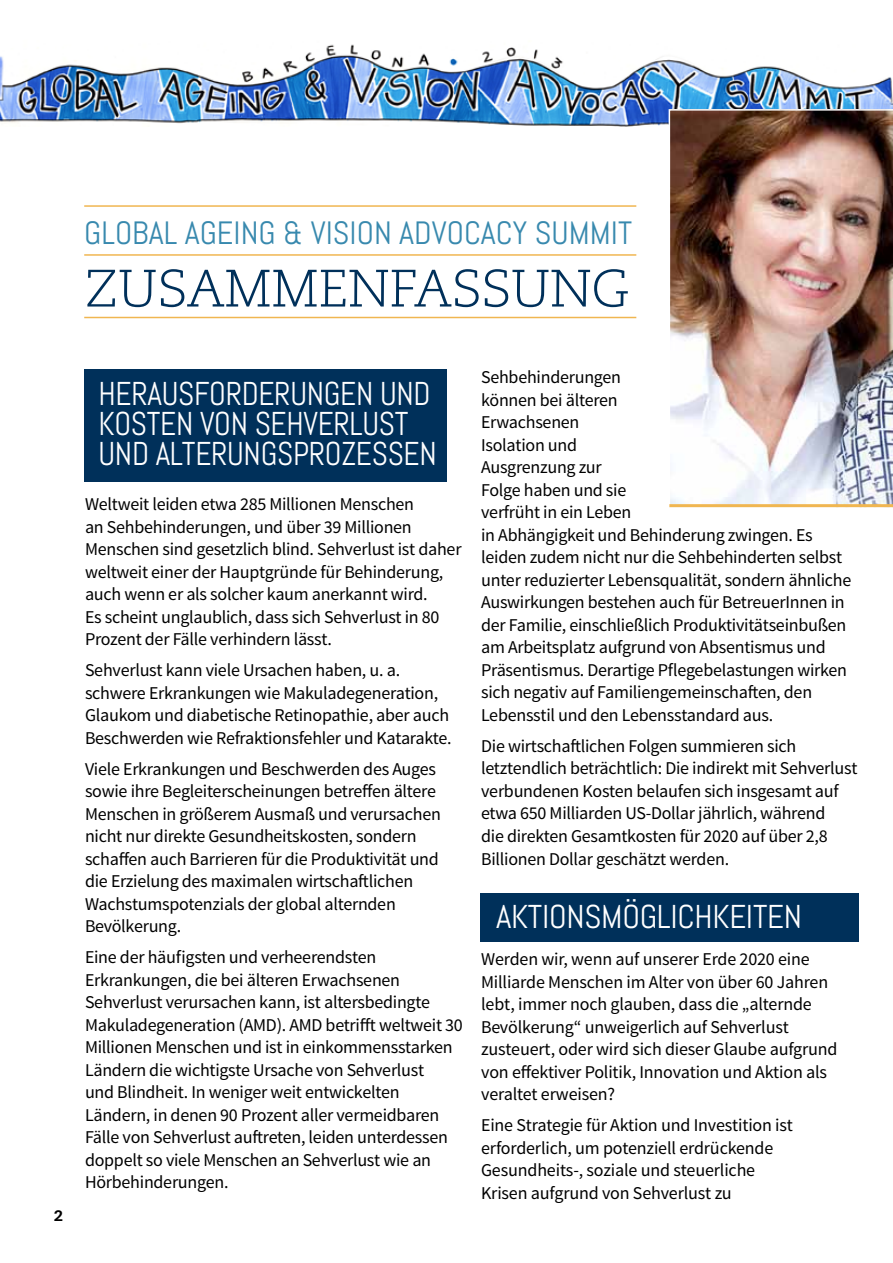
<style>
.page{position:relative;width:893px;height:1263px;background:#fff}
.page>*{position:absolute;margin:0;border:0;box-sizing:border-box;transform-origin:0 0}
.t1{font:300 52.5px "Caecilia";letter-spacing:-.01em;color:#00305a}
.t2{font:33px/30px "Abel";letter-spacing:-.01em;color:#fff;scale:.95 1}
.t3{font:33px "Abel";letter-spacing:-.01em;color:#fff}
.t4{font:32.25px "Abel";color:#3889ae}
.t5{font:18px/22.5px "Source Sans Pro";letter-spacing:-.015em;color:#000}
.t6{font:800 15px "Caecilia";color:#000}
</style>
<div class="page">
<div style="left:481px;top:893px;width:378px;height:49px;background:#00305a"></div>
<div style="left:84px;top:369px;width:362px;height:112px;background:#00305a"></div>
<img style="left:0;top:44px;width:893px;height:82px">
<img style="left:669px;top:109px;width:224px;height:399px">
<hr style="left:84px;top:317px;width:552px;height:1px;background:#f0b651">
<hr style="left:84px;top:254px;width:552px;height:2px;background:#f0b651">
<hr style="left:84px;top:205px;width:552px;height:2px;background:#f0b651">
<hr style="left:669px;top:504px;width:224px;height:3px;background:#f0b651">
<h3 class="t4" style="left:84px;top:212px;width:549px">GLOBAL AGEING &amp; VISION ADVOCACY SUMMIT</h3>
<h1 class="t1" style="left:84px;top:259px;width:546px">ZUSAMMENFASSUNG</h1>
<p class="t6" style="left:54px;top:1206px;width:10px">2</p>
<h2 class="t2" style="left:99px;top:379px;width:358px">HERAUSFORDERUNGEN UND<br>KOSTEN VON SEHVERLUST<br>UND ALTERUNGSPROZESSEN</h2>
<p class="t5" style="left:85px;top:493px;width:378px">Weltweit leiden etwa 285 Millionen Menschen<br>an Sehbehinderungen, und über 39 Millionen Menschen sind gesetzlich blind. Sehverlust ist daher weltweit einer der Hauptgründe für Behinderung, auch wenn er als solcher kaum anerkannt wird.<br>Es scheint unglaublich, dass sich Sehverlust in 80<br>Prozent der Fälle verhindern lässt.</p>
<p class="t5" style="left:85px;top:659px;width:368px">Sehverlust kann viele Ursachen haben, u. a. schwere Erkrankungen wie Makuladegeneration, Glaukom und diabetische Retinopathie, aber auch Beschwerden wie Refraktionsfehler und Katarakte.</p>
<p class="t5" style="left:85px;top:758px;width:357px">Viele Erkrankungen und Beschwerden des Auges sowie ihre Begleiterscheinungen betreffen ältere Menschen in größerem Ausmaß und verursachen nicht nur direkte Gesundheitskosten, sondern schaffen auch Barrieren für die Produktivität und die Erzielung des maximalen wirtschaftlichen Wachstumspotenzials der global alternden Bevölkerung.</p>
<p class="t5" style="left:85px;top:946px;width:379px">Eine der häufigsten und verheerendsten Erkrankungen, die bei älteren Erwachsenen Sehverlust verursachen kann, ist altersbedingte Makuladegeneration (AMD). AMD betrifft weltweit 30<br>Millionen Menschen und ist in einkommensstarken Ländern die wichtigste Ursache von Sehverlust<br>und Blindheit. In weniger weit entwickelten Ländern, in denen 90 Prozent aller vermeidbaren Fälle von Sehverlust auftreten, leiden unterdessen doppelt so viele Menschen an Sehverlust wie an Hörbehinderungen.</p>
<p class="t5" style="left:481px;top:366px;width:372px">Sehbehinderungen<br>können bei älteren<br>Erwachsenen<br>Isolation und<br>Ausgrenzung zur<br>Folge haben und sie<br>verfrüht in ein Leben<br>in Abhängigkeit und Behinderung zwingen. Es leiden zudem nicht nur die Sehbehinderten selbst unter reduzierter Lebensqualität, sondern ähnliche Auswirkungen bestehen auch für BetreuerInnen in der Familie, einschließlich Produktivitätseinbußen am Arbeitsplatz aufgrund von Absentismus und Präsentismus. Derartige Pflegebelastungen wirken sich negativ auf Familiengemeinschaften, den Lebensstil und den Lebensstandard aus.</p>
<p class="t5" style="left:481px;top:735px;width:378px">Die wirtschaftlichen Folgen summieren sich letztendlich beträchtlich: Die indirekt mit Sehverlust verbundenen Kosten belaufen sich insgesamt auf etwa 650 Milliarden US-Dollar jährlich, während<br>die direkten Gesamtkosten für 2020 auf über 2,8<br>Billionen Dollar geschätzt werden.</p>
<h2 class="t3" style="left:496px;top:896px;width:307px">AKTIONSMÖGLICHKEITEN</h2>
<p class="t5" style="left:481px;top:948px;width:358px">Werden wir, wenn auf unserer Erde 2020 eine Milliarde Menschen im Alter von über 60 Jahren lebt, immer noch glauben, dass die „alternde Bevölkerung“ unweigerlich auf Sehverlust zusteuert, oder wird sich dieser Glaube aufgrund von effektiver Politik, Innovation und Aktion als veraltet erweisen?</p>
<p class="t5" style="left:481px;top:1114px;width:313px">Eine Strategie für Aktion und Investition ist erforderlich, um potenziell erdrückende Gesundheits-, soziale und steuerliche Krisen aufgrund von Sehverlust zu</p>
</div>
